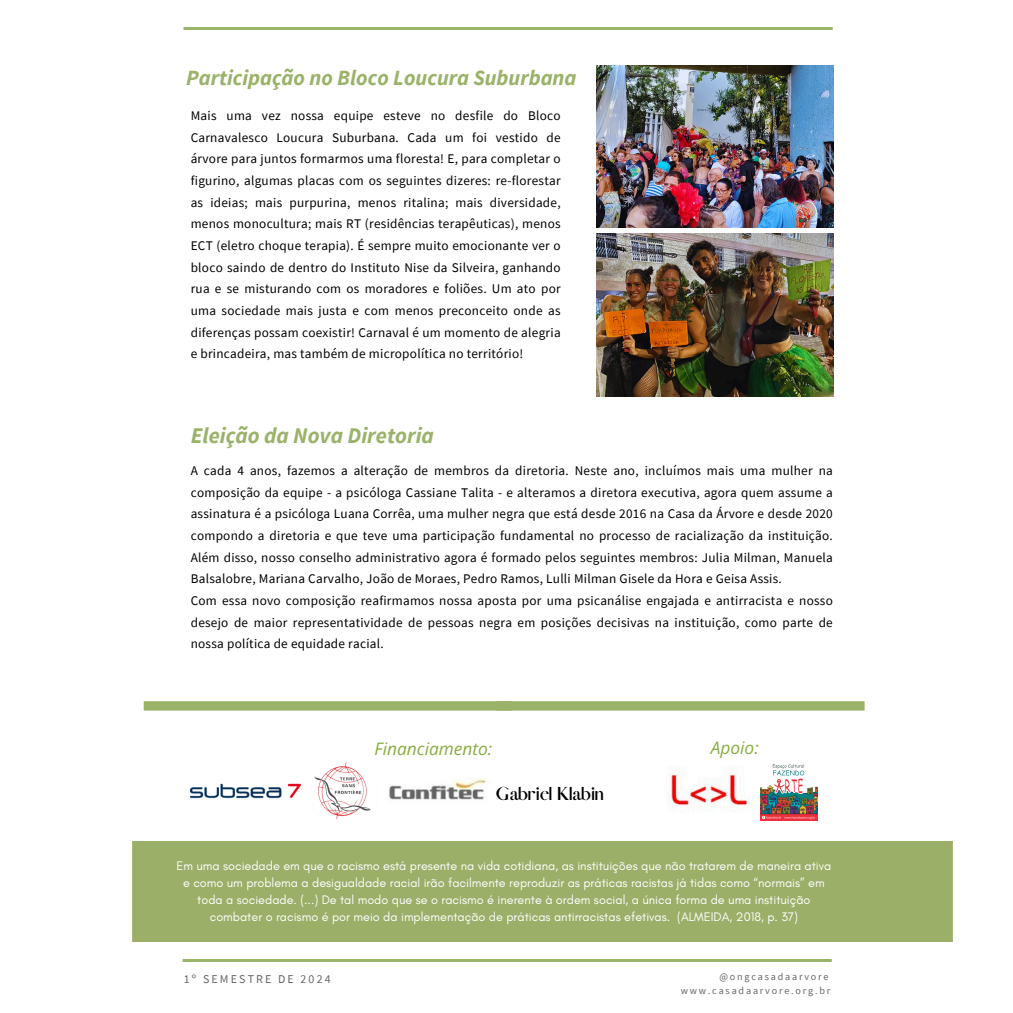
<style>
.page{position:relative;width:1013px;height:1013px;background:#fff}
.page>*{position:absolute;margin:0;border:0;box-sizing:border-box;transform-origin:0 0}
.t1{font:italic 700 22.38px "Source Sans Pro";color:#9bb269}
.t2{font:italic 700 21.62px "Source Sans Pro";color:#9bb269}
.t3{font:italic 17.25px "Open Sans";color:#88ab3e}
.t4{font:700 16.88px "Afrah";color:#000}
.t5{font:13.25px/21.6px "Source Sans Pro";letter-spacing:.02em;color:#000;text-align:justify}
.t6{font:12.62px/17px "Glacial Indifference";color:#fff;text-align:center}
.t7{font:11.88px "Source Sans Pro";letter-spacing:.18em;color:#666}
.t8{font:10.12px/13.5px "Source Sans Pro";letter-spacing:.18em;color:#666;text-align:right}
</style>
<div class="page">
<img style="left:182px;top:959px;width:649px;height:2px">
<img style="left:596px;top:234px;width:237px;height:162px">
<div style="left:144px;top:701px;width:368px;height:9px;background:#9bb269"></div>
<div style="left:496px;top:701px;width:368px;height:9px;background:#9bb269"></div>
<img style="left:314px;top:762px;width:57px;height:57px">
<img style="left:191px;top:783px;width:110px;height:16px">
<img style="left:669px;top:772px;width:82px;height:40px">
<img style="left:760px;top:764px;width:57px;height:57px">
<img style="left:389px;top:778px;width:100px;height:22px">
<hr style="left:184px;top:27px;width:649px;height:3px;background:#9bb269">
<img style="left:596px;top:65px;width:237px;height:162px">
<div style="left:132px;top:841px;width:820px;height:100px;background:#9baf69"></div>
<p class="t2" style="left:186px;top:64px;width:392px">Participação no Bloco Loucura Suburbana</p>
<h2 class="t5" style="left:191px;top:104px;width:371px">Mais uma vez nossa equipe esteve no desfile do Bloco Carnavalesco Loucura Suburbana. Cada um foi vestido de árvore para juntos formarmos uma floresta! E, para completar o figurino, algumas placas com os seguintes dizeres: re-florestar as ideias; mais purpurina, menos ritalina; mais diversidade, menos monocultura; mais RT (residências terapêuticas), menos ECT (eletro choque terapia). É sempre muito emocionante ver o bloco saindo de dentro do Instituto Nise da Silveira, ganhando rua e se misturando com os moradores e foliões. Um ato por uma sociedade mais justa e com menos preconceito onde as diferenças possam coexistir! Carnaval é um momento de alegria e brincadeira, mas também de micropolítica no território!</h2>
<p class="t1" style="left:191px;top:421px;width:245px">Eleição da Nova Diretoria</p>
<h2 class="t5" style="left:191px;top:459px;width:643px;text-align:left">A cada 4 anos, fazemos a alteração de membros da diretoria. Neste ano, incluímos mais uma mulher na composição da equipe - a psicóloga Cassiane Talita - e alteramos a diretora executiva, agora quem assume a assinatura é a psicóloga Luana Corrêa, uma mulher negra que está desde 2016 na Casa da Árvore e desde 2020 compondo a diretoria e que teve uma participação fundamental no processo de racialização da instituição.<br>Além disso, nosso conselho administrativo agora é formado pelos seguintes membros: Julia Milman, Manuela Balsalobre, Mariana Carvalho, João de Moraes, Pedro Ramos, Lulli Milman Gisele da Hora e Geisa Assis.<br>Com essa novo composição reafirmamos nossa aposta por uma psicanálise engajada e antirracista e nosso desejo de maior representatividade de pessoas negra em posições decisivas na instituição, como parte de nossa política de equidade racial.</h2>
<h6 class="t3" style="left:374px;top:737px;width:119px">Financiamento:</h6>
<p class="t3" style="left:711px;top:735px;width:49px">Apoio:</p>
<p class="t4" style="left:496px;top:783px;width:109px">Gabriel Klabin</p>
<h4 class="t6" style="left:176px;top:856px;width:656px">Em uma sociedade em que o racismo está presente na vida cotidiana, as instituições que não tratarem de maneira ativa e como um problema a desigualdade racial irão facilmente reproduzir as práticas racistas já tidas como “normais” em toda a sociedade. (...) De tal modo que se o racismo é inerente à ordem social, a única forma de uma instituição combater o racismo é por meio da implementação de práticas antirracistas efetivas. (ALMEIDA, 2018, p. 37)</h4>
<p class="t7" style="left:184px;top:971px;width:148px">1º SEMESTRE DE 2024</p>
<h6 class="t8" style="left:680px;top:969px;width:151px">@ongcasadaarvore www.casadaarvore.org.br</h6>
</div>
